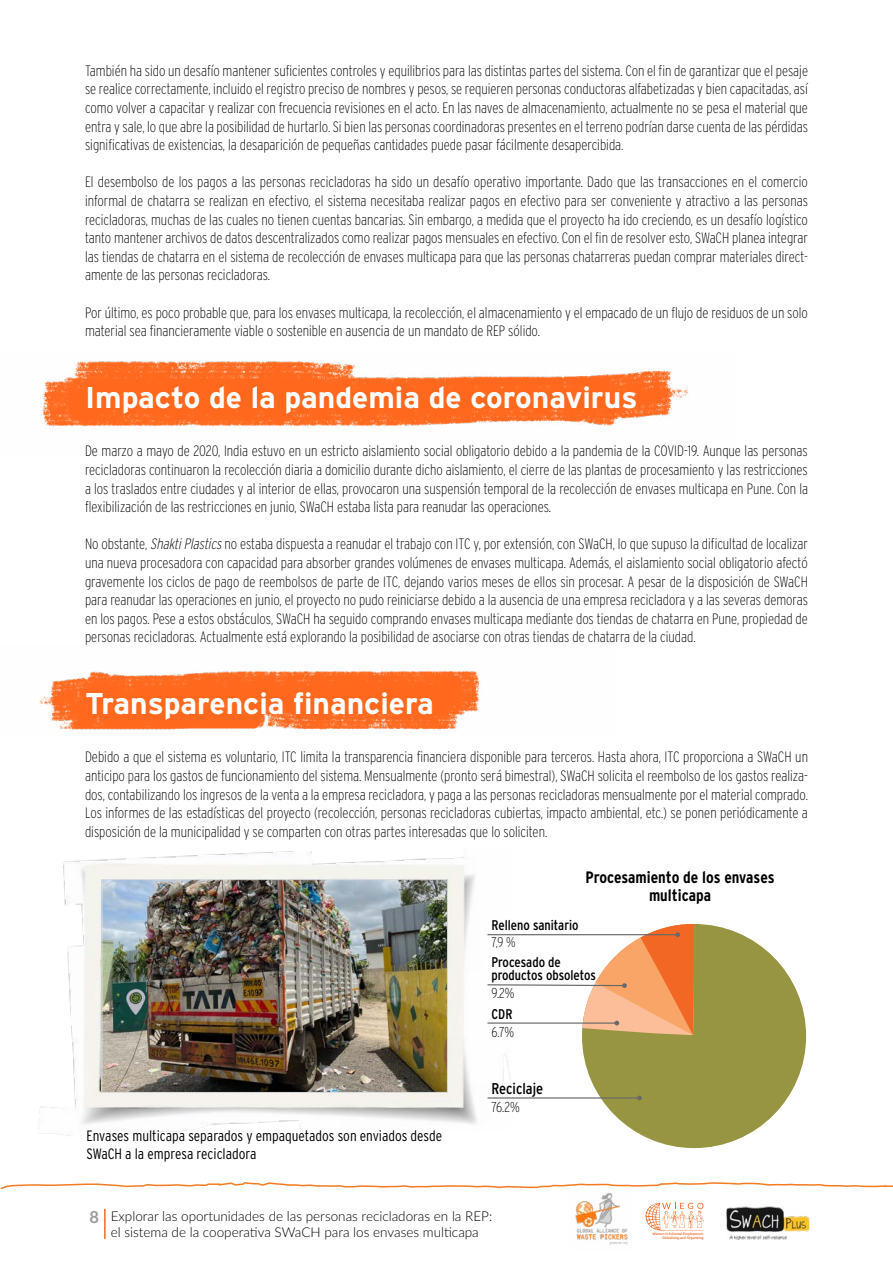
<style>
.page{position:relative;width:893px;height:1263px;background:#fff}
.page>*{position:absolute;margin:0;border:0;box-sizing:border-box;transform-origin:0 0}
.t1{font:700 30px "Interstate";color:#fff}
.t2{font:700 16.5px/18px "Interstate Condensed";color:#000;text-align:center}
.t3{font:700 16.5px "Lato";color:#9c9a9a}
.t4{font:15.6px "Interstate Condensed";color:#000}
.t5{font:200 15px/18.6px "Interstate Condensed";color:#000;text-align:justify}
.t6{font:300 15px/18.6px "Interstate Condensed";color:#000}
.t7{font:200 14.4px "Interstate Condensed";color:#000}
.t8{font:14.1px/12.5px "Interstate Condensed";color:#000}
.t9{font:200 14.1px "Interstate Condensed";color:#000}
.t10{font:300 13.5px/16.2px "Lato";color:#000}
.t11{font:700 3.45px/4.2px "Lato";color:#f26724;text-align:right}
.s1{font-style:italic}
</style>
<div class="page">
<hr style="left:104px;top:1209px;width:2px;height:30px;background:#f26724">
<svg style="left:0;top:1182px;width:893px;height:7px"></svg>
<svg style="left:645px;top:1203px;width:59px;height:27px"></svg>
<img style="left:575px;top:1192px;width:53px;height:53px">
<img style="left:726px;top:1206px;width:83px;height:33px">
<img style="left:39px;top:671px;width:441px;height:59px">
<img style="left:42px;top:361px;width:647px;height:67px">
<img style="left:38px;top:849px;width:476px;height:287px">
<img style="left:104px;top:881px;width:342px;height:209px">
<div style="left:102px;top:879px;width:346px;height:213px;border:1px solid #dcddde"></div>
<div style="left:582px;top:924px;width:224px;height:224px;background:#989542;border-radius:50%"></div>
<svg style="left:486px;top:924px;width:208px;height:111px"></svg>
<hr style="left:487px;top:1097px;width:152px;height:1px;background:#696969">
<svg style="left:637px;top:1095px;width:5px;height:5px"></svg>
<p class="t5" style="left:85px;top:61px;width:724px">También ha sido un desafío mantener suficientes controles y equilibrios para las distintas partes del sistema. Con el fin de garantizar que el pesaje se realice correctamente, incluido el registro preciso de nombres y pesos, se requieren personas conductoras alfabetizadas y bien capacitadas, así como volver a capacitar y realizar con frecuencia revisiones en el acto. En las naves de almacenamiento, actualmente no se pesa el material que entra y sale, lo que abre la posibilidad de hurtarlo. Si bien las personas coordinadoras presentes en el terreno podrían darse cuenta de las pérdidas significativas de existencias, la desaparición de pequeñas cantidades puede pasar fácilmente desapercibida.</p>
<p class="t5" style="left:85px;top:173px;width:724px">El desembolso de los pagos a las personas recicladoras ha sido un desafío operativo importante. Dado que las transacciones en el comercio informal de chatarra se realizan en efectivo, el sistema necesitaba realizar pagos en efectivo para ser conveniente y atractivo a las personas recicladoras, muchas de las cuales no tienen cuentas bancarias. Sin embargo, a medida que el proyecto ha ido creciendo, es un desafío logístico tanto mantener archivos de datos descentralizados como realizar pagos mensuales en efectivo. Con el fin de resolver esto, SWaCH planea integrar las tiendas de chatarra en el sistema de recolección de envases multicapa para que las personas chatarreras puedan comprar materiales direct&shy;amente de las personas recicladoras.</p>
<p class="t5" style="left:85px;top:303px;width:724px">Por último, es poco probable que, para los envases multicapa, la recolección, el almacenamiento y el empacado de un flujo de residuos de un solo material sea financieramente viable o sostenible en ausencia de un mandato de REP sólido.</p>
<h1 class="t1" style="left:85px;top:381px;width:554px">Impacto de la pandemia de coronavirus</h1>
<p class="t5" style="left:85px;top:442px;width:724px">De marzo a mayo de 2020, India estuvo en un estricto aislamiento social obligatorio debido a la pandemia de la COVID-19. Aunque las personas recicladoras continuaron la recolección diaria a domicilio durante dicho aislamiento, el cierre de las plantas de procesamiento y las restricciones a los traslados entre ciudades y al interior de ellas, provocaron una suspensión temporal de la recolección de envases multicapa en Pune. Con la flexibilización de las restricciones en junio, SWaCH estaba lista para reanudar las operaciones.</p>
<p class="t5" style="left:85px;top:535px;width:724px">No obstante, <span class="s1">ShaktiPlastics</span>no estaba dispuesta a reanudar el trabajo con ITC y, por extensión, con SWaCH, lo que supuso la dificultad de localizar una nueva procesadora con capacidad para absorber grandes volúmenes de envases multicapa. Además, el aislamiento social obligatorio afectó gravemente los ciclos de pago de reembolsos de parte de ITC, dejando varios meses de ellos sin procesar. A pesar de la disposición de SWaCH para reanudar las operaciones en junio, el proyecto no pudo reiniciarse debido a la ausencia de una empresa recicladora y a las severas demoras en los pagos. Pese a estos obstáculos, SWaCH ha seguido comprando envases multicapa mediante dos tiendas de chatarra en Pune, propiedad de personas recicladoras. Actualmente está explorando la posibilidad de asociarse con otras tiendas de chatarra de la ciudad.</p>
<h1 class="t1" style="left:85px;top:687px;width:350px">Transparencia financiera</h1>
<p class="t5" style="left:85px;top:748px;width:724px">Debido a que el sistema es voluntario, ITC limita la transparencia financiera disponible para terceros. Hasta ahora, ITC proporciona a SWaCH un anticipo para los gastos de funcionamiento del sistema. Mensualmente (pronto será bimestral), SWaCH solicita el reembolso de los gastos realiza&shy;dos, contabilizando los ingresos de la venta a la empresa recicladora, y paga a las personas recicladoras mensualmente por el material comprado.<br>Los informes de las estadísticas del proyecto (recolección, personas recicladoras cubiertas, impacto ambiental, etc.) se ponen periódicamente a disposición de la municipalidad y se comparten con otras partes interesadas que lo soliciten.</p>
<p class="t2" style="left:586px;top:868px;width:190px">Procesamiento de los envases multicapa</p>
<p class="t8" style="left:491px;top:919px;width:89px">Relleno sanitario</p>
<p class="t9" style="left:491px;top:935px;width:26px">7,9 %</p>
<p class="t8" style="left:491px;top:956px;width:106px">Procesado de productos obsoletos</p>
<p class="t7" style="left:491px;top:985px;width:25px">9.2%</p>
<p class="t8" style="left:491px;top:1008px;width:23px">CDR</p>
<p class="t7" style="left:491px;top:1024px;width:24px">6.7%</p>
<p class="t6" style="left:86px;top:1126px;width:357px">Envases multicapa separados y empaquetados son enviados desde<br>SWaCH a la empresa recicladora</p>
<p class="t4" style="left:491px;top:1079px;width:53px">Reciclaje</p>
<p class="t7" style="left:491px;top:1099px;width:30px">76.2%</p>
<p class="t3" style="left:89px;top:1204px;width:11px">8</p>
<p class="t10" style="left:111px;top:1207px;width:383px">Explorar las oportunidades de las personas recicladoras en la REP: el sistema de la cooperativa SWaCH para los envases multicapa</p>
<p class="t11" style="left:652px;top:1231px;width:53px">Women in Informal Employment:<br>Globalizing and Organizing</p>
</div>
